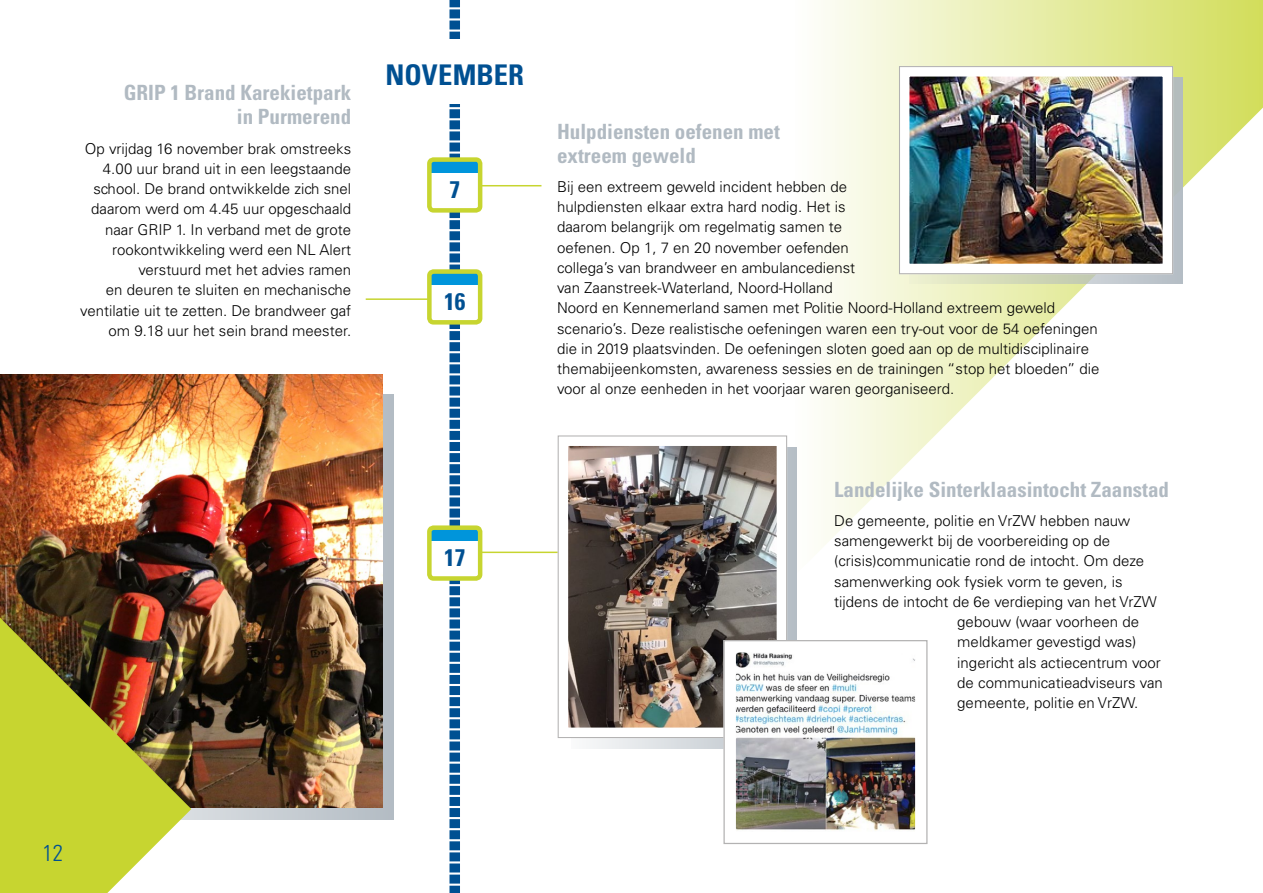
<style>
.page{position:relative;width:1263px;height:893px;background:#fff}
.page>*{position:absolute;margin:0;border:0;box-sizing:border-box;transform-origin:0 0}
.t1{font:700 condensed 28.5px "Univers LT Std";letter-spacing:.005em;color:#005092}
.t2{font:700 condensed 24px "Univers LT Std";color:#005092}
.t3{font:300 condensed 22.95px "Univers LT Std";color:#005092}
.t4{font:700 condensed 21px/24px "Univers LT Std";color:#b1bac2}
.t5{font:300 15px/20.2px "Univers LT Std";color:#000}
</style>
<div class="page">
<svg style="left:821px;top:0;width:442px;height:548px"></svg>
<svg style="left:191px;top:394px;width:202px;height:426px;background:#b8bec5"></svg>
<img style="left:0;top:375px;width:383px;height:432px">
<img style="left:0;top:511px;width:191px;height:382px">
<svg style="left:449px;top:0;width:11px;height:893px;background:#3977aa"></svg>
<div style="left:361px;top:39px;width:187px;height:65px;background:#fff"></div>
<hr style="left:441px;top:185px;width:100px;height:1px;background:#c7d530">
<hr style="left:366px;top:298px;width:89px;height:2px;background:#c7d530">
<hr style="left:451px;top:552px;width:268px;height:1px;background:#c7d530">
<svg style="left:589px;top:447px;width:208px;height:302px;background:#c8ced4"></svg>
<svg style="left:909px;top:77px;width:274px;height:207px;background:#c3cbc1"></svg>
<img style="left:898px;top:66px;width:276px;height:209px">
<img style="left:557px;top:435px;width:231px;height:304px">
<img style="left:723px;top:639px;width:205px;height:205px">
<div style="left:429px;top:160px;width:51px;height:50px;background:#fff;border-radius:4px"></div>
<div style="left:431px;top:160px;width:47px;height:13px;background:#0095db"></div>
<div style="left:427px;top:157px;width:55px;height:56px;border:4px solid #c7d530;border-radius:4px"></div>
<div style="left:429px;top:272px;width:51px;height:50px;background:#fff;border-radius:4px"></div>
<div style="left:431px;top:272px;width:47px;height:13px;background:#0095db"></div>
<div style="left:427px;top:269px;width:55px;height:56px;border:4px solid #c7d530;border-radius:4px"></div>
<div style="left:429px;top:528px;width:51px;height:50px;background:#fff;border-radius:4px"></div>
<div style="left:431px;top:528px;width:47px;height:13px;background:#0095db"></div>
<div style="left:427px;top:525px;width:55px;height:56px;border:4px solid #c7d530;border-radius:4px"></div>
<h3 class="t4" style="left:124px;top:81px;width:229px;text-align:right">GRIP 1 Brand Karekietpark in Purmerend</h3>
<p class="t5" style="left:80px;top:138px;width:272px;text-align:right">Op vrijdag 16 november brak omstreeks 4.00 uur brand uit in een leegstaande school. De brand ontwikkelde zich snel daarom werd om 4.45 uur opgeschaald naar GRIP 1. In verband met de grote rookontwikkeling werd een NL Alert verstuurd met het advies ramen<br>en deuren te sluiten en mechanische ventilatie uit te zetten. De brandweer gaf om 9.18 uur het sein brand meester.</p>
<h1 class="t1" style="left:385px;top:57px;width:140px">NOVEMBER</h1>
<h2 class="t2" style="left:450px;top:175px;width:12px">7</h2>
<h2 class="t2" style="left:444px;top:287px;width:23px">16</h2>
<h2 class="t2" style="left:444px;top:543px;width:23px">17</h2>
<h3 class="t4" style="left:557px;top:119px;width:224px">Hulpdiensten oefenen met extreem geweld</h3>
<p class="t5" style="left:557px;top:176px;width:544px">Bij een extreem geweld incident hebben de<br>hulpdiensten elkaar extra hard nodig. Het is<br>daarom belangrijk om regelmatig samen te<br>oefenen. Op 1, 7 en 20 november oefenden<br>collega’s van brandweer en ambulancedienst<br>van Zaanstreek-Waterland, Noord-Holland<br>Noord en Kennemerland samen met Politie Noord-Holland extreem geweld scenario’s. Deze realistische oefeningen waren een try-out voor de 54 oefeningen die in 2019 plaatsvinden. De oefeningen sloten goed aan op de multidisciplinaire themabijeenkomsten, awareness sessies en de trainingen “stop het bloeden” die voor al onze eenheden in het voorjaar waren georganiseerd.</p>
<h3 class="t4" style="left:834px;top:477px;width:336px">Landelijke Sinterklaasintocht Zaanstad</h3>
<p class="t5" style="left:834px;top:510px;width:298px">De gemeente, politie en VrZW hebben nauw</p>
<p class="t5" style="left:834px;top:531px;width:277px">samengewerkt bij de voorbereiding op de</p>
<p class="t5" style="left:834px;top:551px;width:311px">(crisis)communicatie rond de intocht. Om deze</p>
<p class="t5" style="left:834px;top:571px;width:290px">samenwerking ook fysiek vorm te geven, is</p>
<p class="t5" style="left:834px;top:591px;width:324px">tijdens de intocht de 6e verdieping van het VrZW</p>
<p class="t5" style="left:957px;top:612px;width:183px">gebouw (waar voorheen de</p>
<p class="t5" style="left:957px;top:632px;width:181px">meldkamer gevestigd was)</p>
<p class="t5" style="left:957px;top:652px;width:205px">ingericht als actiecentrum voor</p>
<p class="t5" style="left:957px;top:672px;width:207px">de communicatieadviseurs van</p>
<p class="t5" style="left:957px;top:693px;width:183px">gemeente, politie en VrZW.</p>
<h3 class="t3" style="left:43px;top:839px;width:22px">12</h3>
</div>
